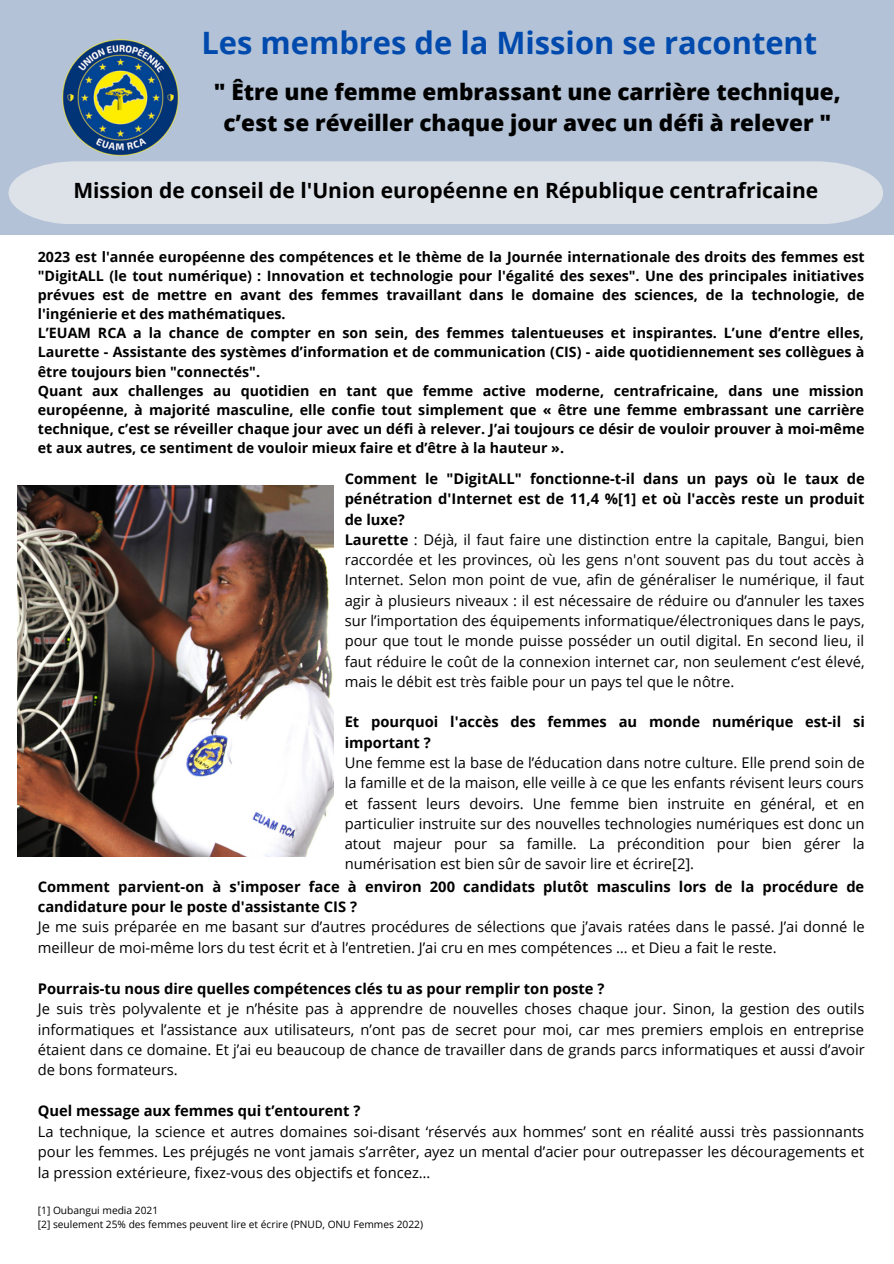
<style>
.page{position:relative;width:894px;height:1264px;background:#fff}
.page>*{position:absolute;margin:0;border:0;box-sizing:border-box;transform-origin:0 0}
.t1{font:700 30.9px "Open Sans";color:#004aad}
.t2{font:800 22.5px/31.5px "Open Sans";color:#000;text-align:center}
.t3{font:700 21px "Open Sans";color:#000}
.t4{font:14.7px/20.2px "Open Sans";color:#000;text-align:justify}
.t5{font:700 14.7px/20.2px "Open Sans";color:#000}
.t6{font:700 14.25px/19.2px "Open Sans";color:#000}
.t7{font:10.2px/13.6px "Open Sans";color:#000}
.s1{font-weight:700}
</style>
<div class="page">
<div style="left:0;top:0;width:892px;height:234px;background:#b3c2d6"></div>
<img style="left:62px;top:39px;width:117px;height:117px">
<div style="left:9px;top:161px;width:873px;height:63px;background:#dde2e8"></div>
<img style="left:17px;top:485px;width:317px;height:371px">
<h1 class="t1" style="left:201px;top:21px;width:617px">Les membres de la Mission se racontent</h1>
<h2 class="t2" style="left:214px;top:75px;width:628px">" Être une femme embrassant une carrière technique, c’est se réveiller chaque jour avec un défi à relever "</h2>
<h3 class="t3" style="left:73px;top:176px;width:746px">Mission de conseil de l'Union européenne en République centrafricaine</h3>
<p class="t6" style="left:38px;top:246px;width:828px">2023 est l'année européenne des compétences et le thème de la Journée internationale des droits des femmes est "DigitALL (le tout numérique) : Innovation et technologie pour l'égalité des sexes". Une des principales initiatives prévues est de mettre en avant des femmes travaillant dans le domaine des sciences, de la technologie, de l'ingénierie et des mathématiques.<br>L’EUAM RCA a la chance de compter en son sein, des femmes talentueuses et inspirantes. L’une d’entre elles, Laurette - Assistante des systèmes d’information et de communication (CIS) - aide quotidiennement ses collègues à être toujours bien "connectés".<br>Quant aux challenges au quotidien en tant que femme active moderne, centrafricaine, dans une mission européenne, à majorité masculine, elle confie tout simplement que « être une femme embrassant une carrière technique, c’est se réveiller chaque jour avec un défi à relever. J’ai toujours ce désir de vouloir prouver à moi-même et aux autres, ce sentiment de vouloir mieux faire et d’être à la hauteur ».</p>
<p class="t4" style="left:344px;top:468px;width:521px;text-align:left"><span class="s1">Comment le "DigitALL" fonctionne-t-il dans un pays où le taux de pénétration d'Internet est de 11,4 %[1] et où l'accès reste un produit de luxe?<br>Laurette</span> : Déjà, il faut faire une distinction entre la capitale, Bangui, bien raccordée et les provinces, où les gens n'ont souvent pas du tout accès à Internet. Selon mon point de vue, afin de généraliser le numérique, il faut agir à plusieurs niveaux : il est nécessaire de réduire ou d’annuler les taxes sur l’importation des équipements informatique/électroniques dans le pays, pour que tout le monde puisse posséder un outil digital. En second lieu, il faut réduire le coût de la connexion internet car, non seulement c’est élevé, mais le débit est très faible pour un pays tel que le nôtre.</p>
<p class="t5" style="left:344px;top:711px;width:521px">Et pourquoi l'accès des femmes au monde numérique est-il si important ?</p>
<p class="t4" style="left:344px;top:752px;width:521px">Une femme est la base de l’éducation dans notre culture. Elle prend soin de la famille et de la maison, elle veille à ce que les enfants révisent leurs cours et fassent leurs devoirs. Une femme bien instruite en général, et en particulier instruite sur des nouvelles technologies numériques est donc un atout majeur pour sa famille. La précondition pour bien gérer la numérisation est bien sûr de savoir lire et écrire[2].</p>
<p class="t5" style="left:38px;top:875px;width:827px">Comment parvient-on à s'imposer face à environ 200 candidats plutôt masculins lors de la procédure de candidature pour le poste d'assistante CIS ?</p>
<p class="t4" style="left:38px;top:916px;width:828px">Je me suis préparée en me basant sur d’autres procédures de sélections que j’avais ratées dans le passé. J’ai donné le meilleur de moi-même lors du test écrit et à l’entretien. J’ai cru en mes compétences … et Dieu a fait le reste.</p>
<p class="t5" style="left:38px;top:977px;width:568px">Pourrais-tu nous dire quelles compétences clés tu as pour remplir ton poste ?</p>
<p class="t4" style="left:38px;top:998px;width:828px">Je suis très polyvalente et je n’hésite pas à apprendre de nouvelles choses chaque jour. Sinon, la gestion des outils informatiques et l’assistance aux utilisateurs, n’ont pas de secret pour moi, car mes premiers emplois en entreprise étaient dans ce domaine. Et j’ai eu beaucoup de chance de travailler dans de grands parcs informatiques et aussi d’avoir de bons formateurs.</p>
<p class="t5" style="left:38px;top:1100px;width:324px">Quel message aux femmes qui t’entourent ?</p>
<p class="t4" style="left:38px;top:1120px;width:827px">La technique, la science et autres domaines soi-disant ‘réservés aux hommes’ sont en réalité aussi très passionnants pour les femmes. Les préjugés ne vont jamais s’arrêter, ayez un mental d’acier pour outrepasser les découragements et la pression extérieure, fixez-vous des objectifs et foncez…</p>
<p class="t7" style="left:38px;top:1203px;width:386px">[1] Oubangui media 2021<br>[2] seulement 25% des femmes peuvent lire et écrire (PNUD, ONU Femmes 2022)</p>
</div>
